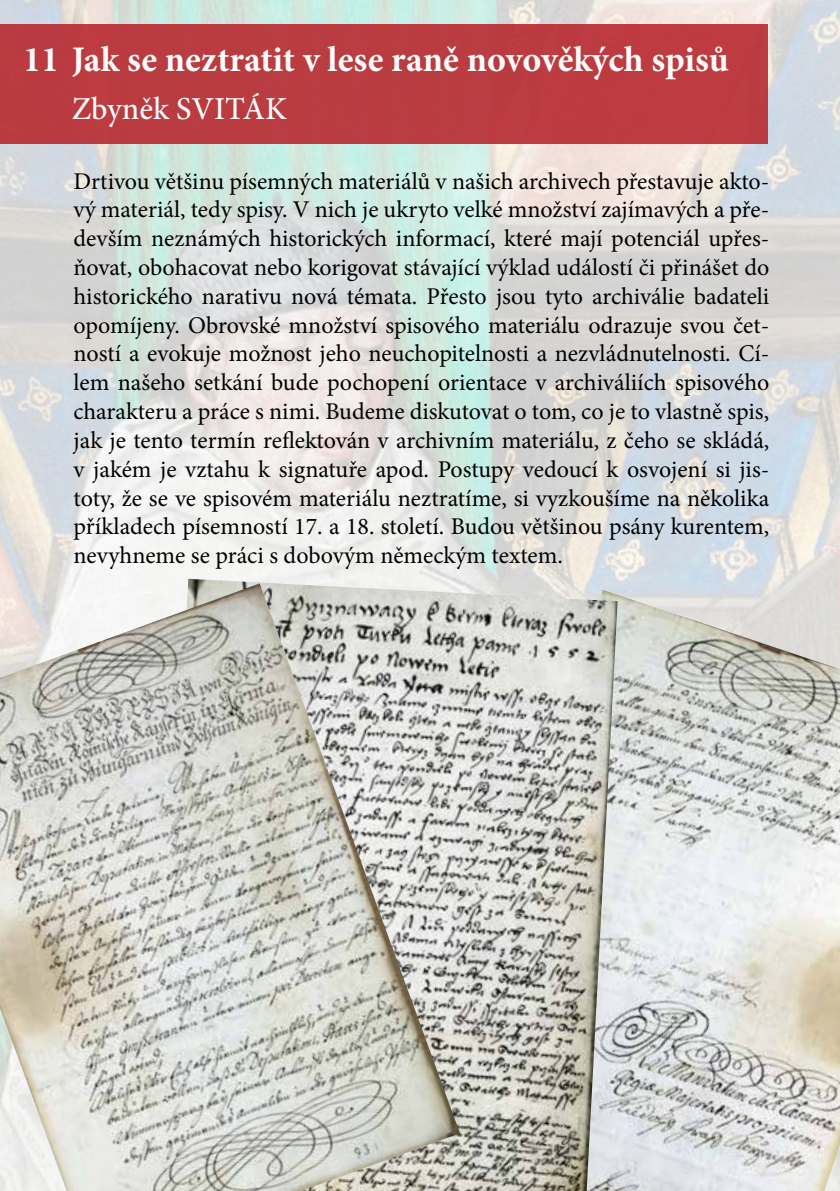
<style>
.page{position:relative;width:840px;height:1191px;background:#fff}
.page>*{position:absolute;margin:0;border:0;box-sizing:border-box;transform-origin:0 0}
.t1{font:700 36px "Minion Pro";color:#fff}
.t2{font:500 32px "Minion Pro";color:#fff}
.t3{font:24px/28.8px "Minion Pro";color:#000;text-align:justify}
</style>
<div class="page">
<img style="left:0;top:0;width:839px;height:590px">
<div style="left:0;top:24px;width:767px;height:120px;background:#ba3c40"></div>
<img style="left:617px;top:590px;width:222px;height:601px">
<img style="left:156px;top:579px;width:461px;height:612px">
<img style="left:0;top:583px;width:459px;height:608px">
<h1 class="t1" style="left:23px;top:34px;width:706px">11 Jak se neztratit v lese raně novověkých spisů</h1>
<h2 class="t2" style="left:72px;top:87px;width:216px">Zbyněk SVITÁK</h2>
<p class="t3" style="left:73px;top:167px;width:697px">Drtivou většinu písemných materiálů v našich archivech přestavuje akto&shy;vý materiál, tedy spisy. V nich je ukryto velké množství zajímavých a pře&shy;devším neznámých historických informací, které mají potenciál upřes&shy;ňovat, obohacovat nebo korigovat stávající výklad událostí či přinášet do historického narativu nová témata. Přesto jsou tyto archiválie badateli opomíjeny. Obrovské množství spisového materiálu odrazuje svou čet&shy;ností a evokuje možnost jeho neuchopitelnosti a nezvládnutelnosti. Cí&shy;lem našeho setkání bude pochopení orientace v archiváliích spisového charakteru a práce s nimi. Budeme diskutovat o tom, co je to vlastně spis, jak je tento termín reflektován v archivním materiálu, z čeho se skládá, v jakém je vztahu k signatuře apod. Postupy vedoucí k osvojení si jis&shy;toty, že se ve spisovém materiálu neztratíme, si vyzkoušíme na několika příkladech písemností 17. a 18. století. Budou většinou psány kurentem, nevyhneme se práci s dobovým německým textem.</p>
</div>
